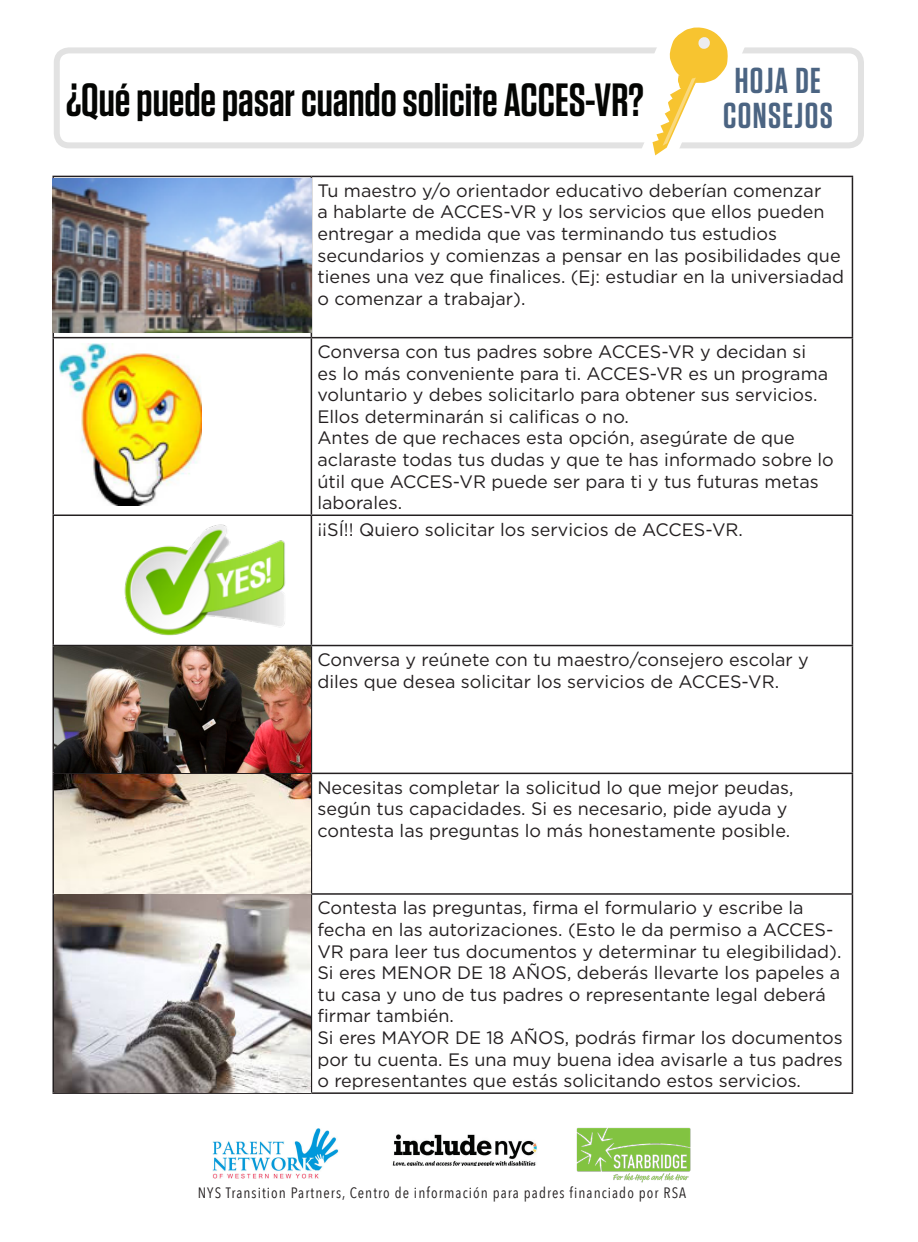
<style>
.page{position:relative;width:918px;height:1242px;background:#fff}
.page>*{position:absolute;margin:0;border:0;box-sizing:border-box;transform-origin:0 0}
.t1{font:600 46.5px "Tungsten";color:#040503}
.t2{font:600 36px/34.5px "Tungsten";letter-spacing:.04em;color:#4b6482;text-align:center}
.t3{font:18px/21.6px "Gotham";color:#231f20}
.t4{font:15px "Avenir Next Condensed";letter-spacing:.07em;color:#231f20}
</style>
<div class="page">
<div style="left:54px;top:47px;width:810px;height:101px;border:6px solid #e2e2e2;border-radius:12px"></div>
<img style="left:576px;top:1127px;width:115px;height:56px">
<img style="left:392px;top:1134px;width:145px;height:31px">
<svg style="left:641px;top:27px;width:107px;height:129px"></svg>
<img style="left:212px;top:1128px;width:127px;height:51px">
<hr style="left:52px;top:176px;width:259px;height:1px;background:#231f20">
<hr style="left:52px;top:177px;width:2px;height:160px;background:#231f20">
<hr style="left:311px;top:176px;width:542px;height:1px;background:#231f20">
<hr style="left:311px;top:177px;width:1px;height:160px;background:#231f20">
<hr style="left:852px;top:177px;width:1px;height:160px;background:#231f20">
<hr style="left:52px;top:337px;width:259px;height:1px;background:#231f20">
<hr style="left:52px;top:338px;width:2px;height:177px;background:#231f20">
<hr style="left:311px;top:337px;width:542px;height:1px;background:#231f20">
<hr style="left:311px;top:338px;width:1px;height:177px;background:#231f20">
<hr style="left:852px;top:338px;width:1px;height:177px;background:#231f20">
<hr style="left:52px;top:515px;width:259px;height:1px;background:#231f20">
<hr style="left:52px;top:516px;width:2px;height:129px;background:#231f20">
<hr style="left:311px;top:515px;width:542px;height:1px;background:#231f20">
<hr style="left:311px;top:516px;width:1px;height:129px;background:#231f20">
<hr style="left:852px;top:516px;width:1px;height:129px;background:#231f20">
<hr style="left:52px;top:645px;width:259px;height:1px;background:#231f20">
<hr style="left:52px;top:646px;width:2px;height:127px;background:#231f20">
<hr style="left:311px;top:645px;width:542px;height:1px;background:#231f20">
<hr style="left:311px;top:646px;width:1px;height:127px;background:#231f20">
<hr style="left:852px;top:646px;width:1px;height:127px;background:#231f20">
<hr style="left:52px;top:773px;width:259px;height:1px;background:#231f20">
<hr style="left:52px;top:774px;width:2px;height:119px;background:#231f20">
<hr style="left:311px;top:773px;width:542px;height:1px;background:#231f20">
<hr style="left:311px;top:774px;width:1px;height:119px;background:#231f20">
<hr style="left:852px;top:774px;width:1px;height:119px;background:#231f20">
<hr style="left:52px;top:893px;width:259px;height:2px;background:#231f20">
<hr style="left:52px;top:895px;width:2px;height:197px;background:#231f20">
<hr style="left:311px;top:893px;width:542px;height:2px;background:#231f20">
<hr style="left:311px;top:895px;width:1px;height:197px;background:#231f20">
<hr style="left:852px;top:895px;width:1px;height:197px;background:#231f20">
<hr style="left:52px;top:1092px;width:259px;height:2px;background:#231f20">
<hr style="left:311px;top:1092px;width:542px;height:2px;background:#231f20">
<img style="left:59px;top:344px;width:143px;height:162px">
<img style="left:124px;top:524px;width:162px;height:112px">
<img style="left:54px;top:646px;width:257px;height:247px">
<img style="left:54px;top:895px;width:257px;height:197px">
<img style="left:52px;top:179px;width:259px;height:154px">
<p class="t1" style="left:66px;top:76px;width:579px">¿Qué puede pasar cuando solicite ACCES-VR?</p>
<p class="t2" style="left:723px;top:64px;width:111px">HOJA DE<br>CONSEJOS</p>
<p class="t3" style="left:317px;top:179px;width:528px">Tu maestro y/o orientador educativo deberían comenzar<br>a hablarte de ACCES-VR y los servicios que ellos pueden entregar a medida que vas terminando tus estudios secundarios y comienzas a pensar en las posibilidades que tienes una vez que finalices. (Ej: estudiar en la universiadad o comenzar a trabajar).</p>
<p class="t3" style="left:317px;top:341px;width:512px">Conversa con tus padres sobre ACCES-VR y decidan si es lo más conveniente para ti. ACCES-VR es un programa voluntario y debes solicitarlo para obtener sus servicios.<br>Ellos determinarán si calificas o no.</p>
<p class="t3" style="left:317px;top:427px;width:518px">Antes de que rechaces esta opción, asegúrate de que aclaraste todas tus dudas y que te has informado sobre lo útil que ACCES-VR puede ser para ti y tus futuras metas laborales.</p>
<p class="t3" style="left:317px;top:518px;width:427px">¡¡SÍ!! Quiero solicitar los servicios de ACCES-VR.</p>
<p class="t3" style="left:317px;top:648px;width:493px">Conversa y reúnete con tu maestro/consejero escolar y diles que desea solicitar los servicios de ACCES-VR.</p>
<p class="t3" style="left:317px;top:776px;width:478px">Necesitas completar la solicitud lo que mejor peudas, según tus capacidades. Si es necesario, pide ayuda y contesta las preguntas lo más honestamente posible.</p>
<p class="t3" style="left:317px;top:897px;width:526px">Contesta las preguntas, firma el formulario y escribe la fecha en las autorizaciones. (Esto le da permiso a ACCES-<br>VR para leer tus documentos y determinar tu elegibilidad).</p>
<p class="t3" style="left:317px;top:962px;width:524px">Si eres MENOR DE 18 AÑOS, deberás llevarte los papeles a tu casa y uno de tus padres o representante legal deberá firmar también.</p>
<p class="t3" style="left:317px;top:1026px;width:527px;text-align:justify">Si eres MAYOR DE 18 AÑOS, podrás firmar los documentos por tu cuenta. Es una muy buena idea avisarle a tus padres o representantes que estás solicitando estos servicios.</p>
<p class="t4" style="left:198px;top:1180px;width:490px">NYS Transition Partners, Centro de información para padres financiado por RSA</p>
</div>
